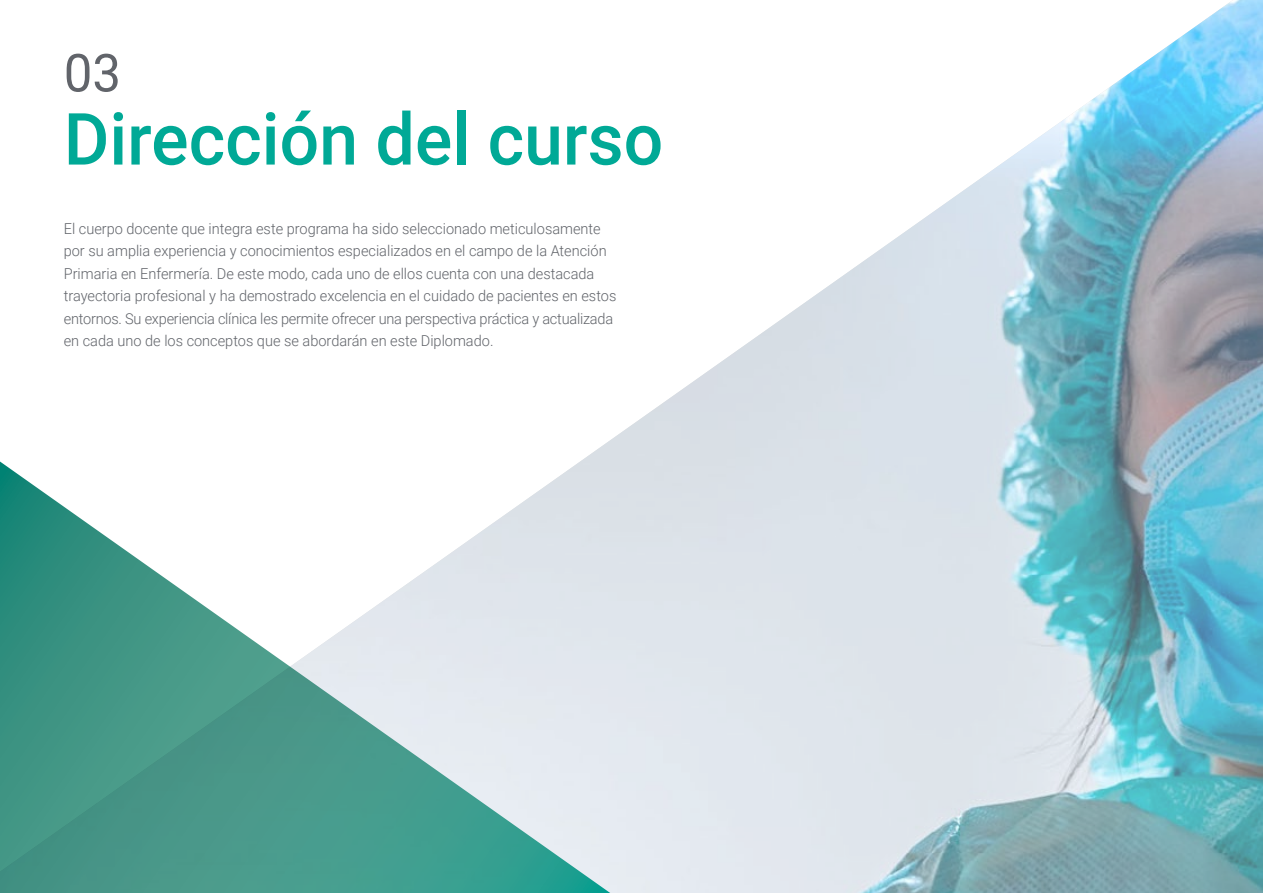
<style>
.page{position:relative;width:1263px;height:893px;background:#fff}
.page>*{position:absolute;margin:0;border:0;box-sizing:border-box;transform-origin:0 0}
.t1{font:500 72px "Roboto";color:#00a996}
.t2{font:52.5px "Roboto";color:#61646a}
.t3{font:300 15px/22.5px "Roboto";color:#61646a}
</style>
<div class="page">
<img style="left:602px;top:0;width:661px;height:893px">
<svg style="left:0;top:446px;width:640px;height:447px"></svg>
<h2 class="t2" style="left:64px;top:36px;width:59px">03</h2>
<h1 class="t1" style="left:64px;top:89px;width:601px">Dirección del curso</h1>
<p class="t3" style="left:64px;top:216px;width:554px">El cuerpo docente que integra este programa ha sido seleccionado meticulosamente por su amplia experiencia y conocimientos especializados en el campo de la Atención Primaria en Enfermería. De este modo, cada uno de ellos cuenta con una destacada trayectoria profesional y ha demostrado excelencia en el cuidado de pacientes en estos entornos. Su experiencia clínica les permite ofrecer una perspectiva práctica y actualizada en cada uno de los conceptos que se abordarán en este Diplomado.</p>
</div>
